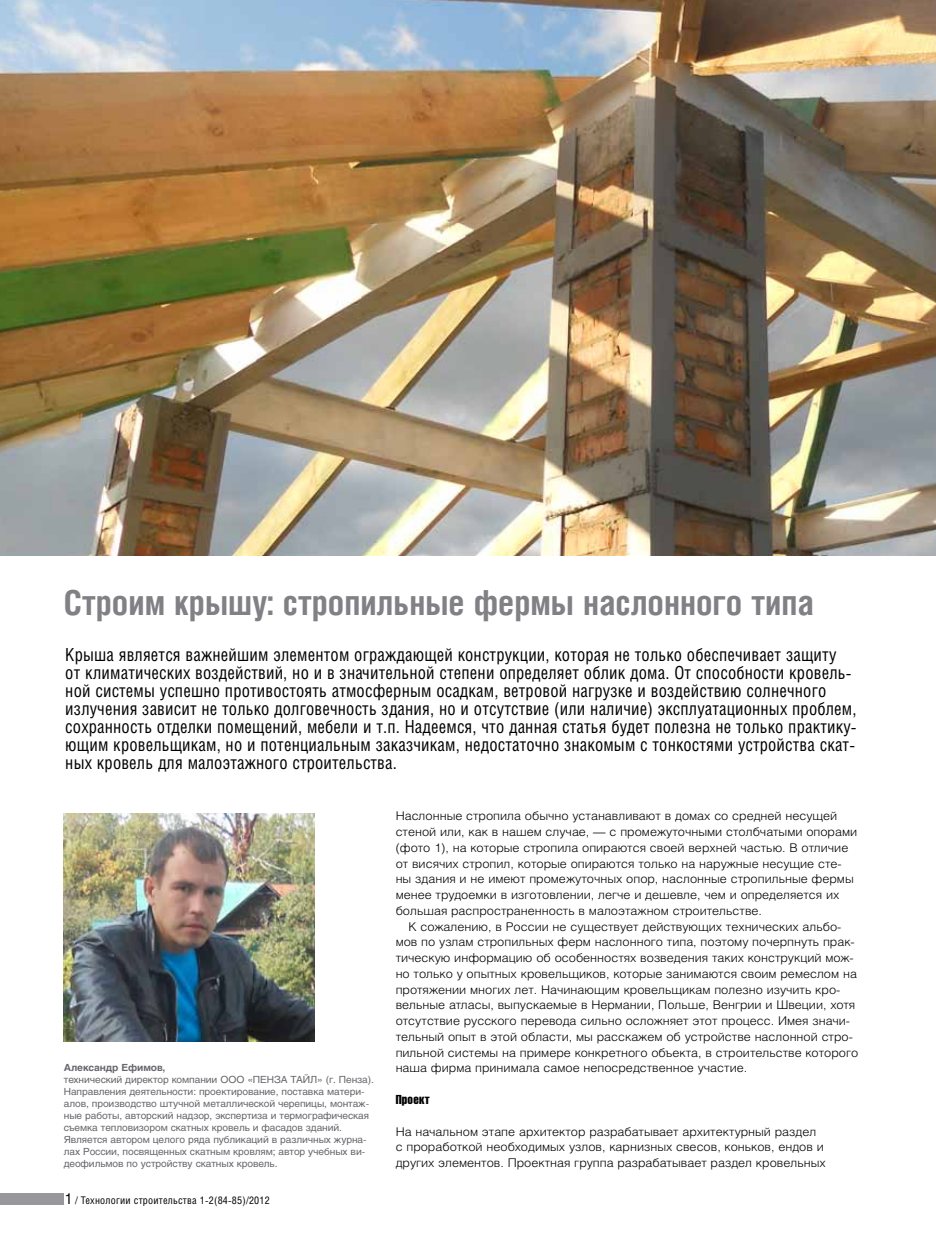
<style>
.page{position:relative;width:936px;height:1234px;background:#fff}
.page>*{position:absolute;margin:0;border:0;box-sizing:border-box;transform-origin:0 0}
.t1{font:700 34.5px "Helios Cond";color:#818084}
.t2{font:18px/18px "Helios Cond";letter-spacing:.01em;color:#000;scale:.95 1}
.t3{font:12.75px "Helios Compressed";letter-spacing:.025em;color:#000}
.t4{font:300 12px/15.8px "Helios";color:#000;scale:1.04 1}
.t5{font:10.5px "Helios Cond";letter-spacing:.02em;color:#000}
.t6{font:9.75px/12px "Helios";letter-spacing:-.01em;color:#68676c;scale:1.04 1}
.t7{font:700 9.75px "Helios";letter-spacing:-.01em;color:#68676c;scale:1.04 1}
.s1{font-size:15px}
</style>
<div class="page">
<div style="left:0;top:1192px;width:64px;height:11px;background:#98989c"></div>
<img style="left:0;top:0;width:935px;height:555px">
<img style="left:64px;top:813px;width:251px;height:227px">
<h1 class="t1" style="left:64px;top:582px;width:751px">Строим крышу: стропильные фермы наслонного типа</h1>
<p class="t2" style="left:65px;top:645px;width:834px">Крыша является важнейшим элементом ограждающей конструкции, которая не только обеспечивает защиту<br>от климатических воздействий, но и в значительной степени определяет облик дома. От способности кровель&shy;ной системы успешно противостоять атмосферным осадкам, ветровой нагрузке и воздействию солнечного излучения зависит не только долговечность здания, но и отсутствие (или наличие) эксплуатационных проблем, сохранность отделки помещений, мебели и т.п. Надеемся, что данная статья будет полезна не только практику&shy;ющим кровельщикам, но и потенциальным заказчикам, недостаточно знакомым с тонкостями устройства скат&shy;ных кровель для малоэтажного строительства.</p>
<p class="t7" style="left:64px;top:1061px;width:99px">Александр Ефимов,</p>
<p class="t6" style="left:64px;top:1073px;width:300px">технический директор компании ООО «ПЕНЗА ТАЙЛ» (г. Пенза).<br>Направления деятельности: проектирование, поставка матери&shy;алов, производство штучной металлической черепицы, монтаж&shy;ные работы, авторский надзор, экспертиза и термографическая съемка тепловизором скатных кровель и фасадов зданий.<br>Является автором целого ряда публикаций в различных журна&shy;лах России, посвященных скатным кровлям; автор учебных ви&shy;деофильмов по устройству скатных кровель.</p>
<p class="t5" style="left:65px;top:1193px;width:206px"><span class="s1">1</span> / Технологии строительства 1-2(84-85)/2012</p>
<p class="t4" style="left:395px;top:807px;width:445px">Наслонные стропила обычно устанавливают в домах со средней несущей стеной или, как в нашем случае, — с промежуточными столбчатыми опорами (фото 1), на которые стропила опираются своей верхней частью. В отличие от висячих стропил, которые опираются только на наружные несущие сте&shy;ны здания и не имеют промежуточных опор, наслонные стропильные фермы менее трудоемки в изготовлении, легче и дешевле, чем и определяется их большая распространенность в малоэтажном строительстве.</p>
<p class="t4" style="left:395px;top:918px;width:446px;text-indent:13px">К сожалению, в России не существует действующих технических альбо&shy;мов по узлам стропильных ферм наслонного типа, поэтому почерпнуть прак&shy;тическую информацию об особенностях возведения таких конструкций мож&shy;но только у опытных кровельщиков, которые занимаются своим ремеслом на протяжении многих лет. Начинающим кровельщикам полезно изучить кро&shy;вельные атласы, выпускаемые в Нермании, Польше, Венгрии и Швеции, хотя отсутствие русского перевода сильно осложняет этот процесс. Имея значи&shy;тельный опыт в этой области, мы расскажем об устройстве наслонной стро&shy;пильной системы на примере конкретного объекта, в строительстве которого наша фирма принимала самое непосредственное участие.</p>
<p class="t3" style="left:395px;top:1091px;width:36px">Проект</p>
<p class="t4" style="left:395px;top:1122px;width:415px">На начальном этапе архитектор разрабатывает архитектурный раздел с проработкой необходимых узлов, карнизных свесов, коньков, ендов и других элементов. Проектная группа разрабатывает раздел кровельных</p>
</div>
